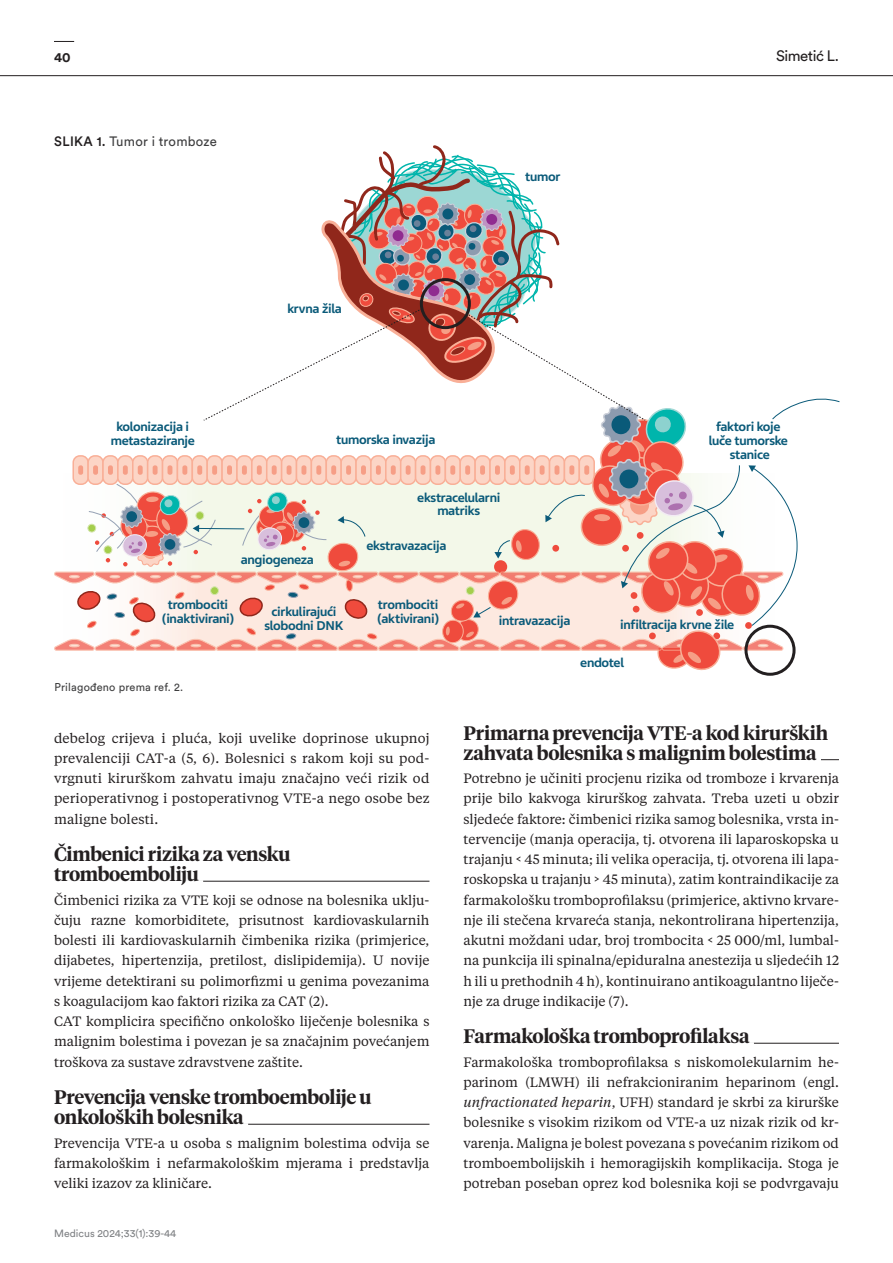
<style>
.page{position:relative;width:893px;height:1263px;background:#fff}
.page>*{position:absolute;margin:0;border:0;box-sizing:border-box;transform-origin:0 0}
.t1{font:600 19.5px/20.2px "Tiempos Headline";letter-spacing:-.015em;color:#231f20}
.t2{font:15px "Circular Pro";letter-spacing:-.03em;color:#231f20}
.t3{font:13.5px/20.2px "Tiempos Headline";color:#231f20;text-align:justify}
.t4{font:700 13.5px/14.1px "Teva Sans";letter-spacing:-.02em;color:#0a5a79;text-align:center}
.t5{font:13.5px "Circular Pro";letter-spacing:.02em;color:#3e3e3f}
.t6{font:700 13.5px "Circular Pro";color:#231f20}
.t7{font:11.25px "Circular Pro";letter-spacing:.02em;color:#3e3e3f}
.t8{font:10.5px "Circular Pro";color:#808285}
.s1{font-weight:500;color:#231f20}
.s2{font-style:italic}
</style>
<div class="page">
<svg style="left:55px;top:145px;width:784px;height:528px"></svg>
<hr style="left:54px;top:881px;width:375px;height:1px;background:#231f20">
<hr style="left:54px;top:880px;width:149px;height:3px;background:#fff">
<hr style="left:54px;top:1124px;width:375px;height:1px;background:#231f20">
<hr style="left:54px;top:1123px;width:194px;height:3px;background:#fff">
<hr style="left:463px;top:759px;width:376px;height:1px;background:#231f20">
<hr style="left:463px;top:758px;width:358px;height:3px;background:#fff">
<hr style="left:463px;top:1043px;width:376px;height:1px;background:#231f20">
<hr style="left:463px;top:1042px;width:291px;height:3px;background:#fff">
<hr style="left:0;top:75px;width:893px;height:1px;background:#231f20">
<svg style="left:54px;top:41px;width:20px;height:1px"></svg>
<p class="t6" style="left:54px;top:47px;width:18px">40</p>
<p class="t2" style="left:776px;top:46px;width:64px">Simetić L.</p>
<p class="t5" style="left:54px;top:132px;width:164px"><span class="s1">SLIKA 1.</span> Tumor i tromboze</p>
<p class="t4" style="left:525px;top:169px;width:37px">tumor</p>
<p class="t4" style="left:287px;top:302px;width:56px">krvna žila</p>
<p class="t4" style="left:111px;top:419px;width:86px">kolonizacija i metastaziranje</p>
<p class="t4" style="left:336px;top:433px;width:101px">tumorska invazija</p>
<p class="t4" style="left:709px;top:419px;width:80px">faktori koje luče tumorske stanice</p>
<p class="t4" style="left:241px;top:553px;width:75px">angiogeneza</p>
<p class="t4" style="left:417px;top:491px;width:85px;line-height:13.2px">ekstracelularni matriks</p>
<p class="t4" style="left:366px;top:538px;width:81px">ekstravazacija</p>
<p class="t4" style="left:162px;top:598px;width:74px">trombociti (inaktivirani)</p>
<p class="t4" style="left:377px;top:598px;width:64px;text-align:left">trombociti (aktivirani)</p>
<p class="t4" style="left:264px;top:604px;width:81px">cirkulirajući slobodni DNK</p>
<p class="t7" style="left:55px;top:680px;width:130px">Prilagođeno prema ref. 2.</p>
<p class="t4" style="left:499px;top:614px;width:73px">intravazacija</p>
<p class="t4" style="left:620px;top:617px;width:116px">infiltracija krvne žile</p>
<p class="t4" style="left:580px;top:655px;width:45px">endotel</p>
<p class="t3" style="left:54px;top:727px;width:377px">debelog crijeva i pluća, koji uvelike doprinose ukupnoj prevalenciji CAT-a (5, 6). Bolesnici s rakom koji su pod&shy;vrgnuti kirurškom zahvatu imaju značajno veći rizik od perioperativnog i postoperativnog VTE-a nego osobe bez maligne bolesti.</p>
<h1 class="t1" style="left:54px;top:843px;width:238px">Čimbenici rizika za vensku tromboemboliju</h1>
<p class="t3" style="left:54px;top:889px;width:377px;text-align:left">Čimbenici rizika za VTE koji se odnose na bolesnika uklju&shy;čuju razne komorbiditete, prisutnost kardiovaskularnih bolesti ili kardiovaskularnih čimbenika rizika (primjerice, dijabetes, hipertenzija, pretilost, dislipidemija). U novije vrijeme detektirani su polimorfizmi u genima povezanima s koagulacijom kao faktori rizika za CAT (2).<br>CAT komplicira specifično onkološko liječenje bolesnika s malignim bolestima i povezan je sa značajnim povećanjem troškova za sustave zdravstvene zaštite.</p>
<h1 class="t1" style="left:54px;top:1086px;width:319px">Prevencija venske tromboembolije u onkoloških bolesnika</h1>
<p class="t3" style="left:54px;top:1132px;width:377px">Prevencija VTE-a u osoba s malignim bolestima odvija se farmakološkim i nefarmakološkim mjerama i predstavlja veliki izazov za kliničare.</p>
<p class="t8" style="left:54px;top:1227px;width:124px">Medicus 2024;33(1):39-44</p>
<h1 class="t1" style="left:463px;top:722px;width:366px">Primarna prevencija VTE-a kod kirurških zahvata bolesnika s malignim bolestima</h1>
<p class="t3" style="left:463px;top:768px;width:377px">Potrebno je učiniti procjenu rizika od tromboze i krvarenja prije bilo kakvoga kirurškog zahvata. Treba uzeti u obzir sljedeće faktore: čimbenici rizika samog bolesnika, vrsta in&shy;tervencije (manja operacija, tj. otvorena ili laparoskopska u trajanju &lt; 45 minuta; ili velika operacija, tj. otvorena ili lapa&shy;roskopska u trajanju &gt; 45 minuta), zatim kontraindikacije za farmakološku tromboprofilaksu (primjerice, aktivno krvare&shy;nje ili stečena krvareća stanja, nekontrolirana hipertenzija, akutni moždani udar, broj trombocita &lt; 25 000/ml, lumbal&shy;na punkcija ili spinalna/epiduralna anestezija u sljedećih 12 h ili u prethodnih 4 h), kontinuirano antikoagulantno liječe&shy;nje za druge indikacije (7).</p>
<h1 class="t1" style="left:463px;top:1025px;width:287px">Farmakološka tromboprofilaksa</h1>
<p class="t3" style="left:463px;top:1051px;width:377px">Farmakološka tromboprofilaksa s niskomolekularnim he&shy;parinom (LMWH) ili nefrakcioniranim heparinom (engl. <span class="s2">unfractionated heparin</span>, UFH) standard je skrbi za kirurške bolesnike s visokim rizikom od VTE-a uz nizak rizik od kr&shy;varenja. Maligna je bolest povezana s povećanim rizikom od tromboembolijskih i hemoragijskih komplikacija. Stoga je potreban poseban oprez kod bolesnika koji se podvrgavaju</p>
</div>
